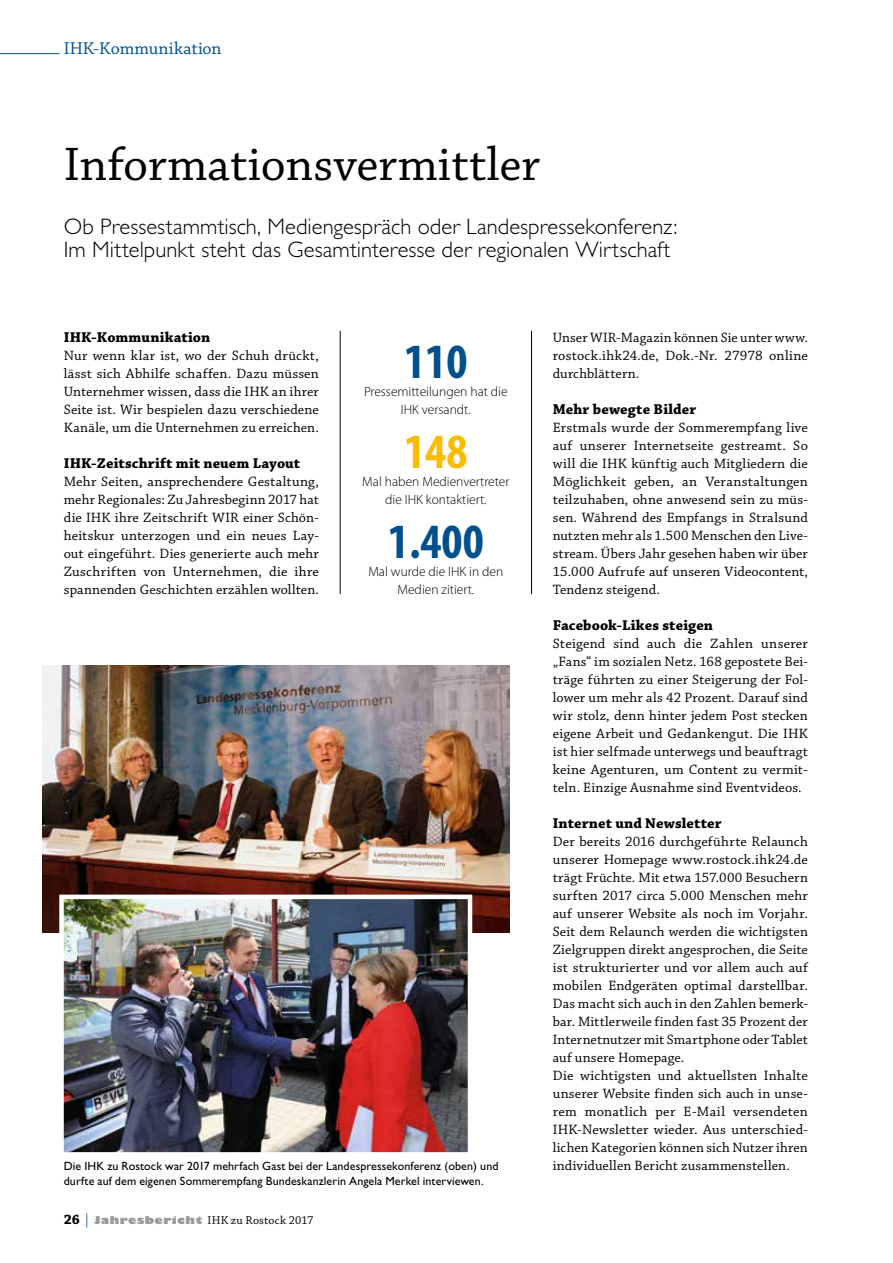
<style>
.page{position:relative;width:893px;height:1263px;background:#fff}
.page>*{position:absolute;margin:0;border:0;box-sizing:border-box;transform-origin:0 0}
.t1{font:49.5px "Chaparral Pro";color:#000}
.t2{font:700 condensed 49.5px "Myriad Pro";color:#00508e}
.t3{font:700 condensed 49.5px "Myriad Pro";color:#fbbb00}
.t4{font:300 22.5px/22.5px "Gill Sans";letter-spacing:.005em;color:#000}
.t5{font:18px "Chaparral Pro";letter-spacing:.005em;color:#00508e}
.t6{font:700 15px "Chaparral Pro";letter-spacing:.01em;color:#000}
.t7{font:14.25px/18px "Chaparral Pro";letter-spacing:.01em;color:#000;text-align:justify}
.t8{font:300 13.5px/18px "Myriad Pro";color:#000;text-align:center}
.t9{font:12px/15px "Gill Sans";letter-spacing:.01em;color:#000}
.t10{font:12px "Chaparral Pro";letter-spacing:.015em;color:#000}
.s1{font-weight:700;font-size:14.25px}
.s2{font-size:14.25px;color:#00508e}
.s3{font-family:"Gill Sans";font-weight:800;font-size:10.5px;color:#989999}
</style>
<div class="page">
<hr style="left:0;top:53px;width:60px;height:1px;background:#00508e">
<img style="left:43px;top:665px;width:466px;height:268px">
<img style="left:57px;top:892px;width:417px;height:261px">
<hr style="left:340px;top:331px;width:1px;height:263px;background:#000">
<hr style="left:531px;top:331px;width:1px;height:263px;background:#000">
<p class="t5" style="left:64px;top:38px;width:159px">IHK-Kommunikation</p>
<h1 class="t1" style="left:64px;top:137px;width:478px">Informationsvermittler</h1>
<h2 class="t4" style="left:64px;top:215px;width:615px">Ob Pressestammtisch, Mediengespräch oder Landespressekonferenz:<br>Im Mittelpunkt steht das Gesamtinteresse der regionalen Wirtschaft</h2>
<p class="t6" style="left:64px;top:328px;width:148px">IHK-Kommunikation</p>
<p class="t7" style="left:64px;top:347px;width:257px">Nur wenn klar ist, wo der Schuh drückt, lässt sich Abhilfe schaffen. Dazu müssen Unternehmer wissen, dass die IHK an ihrer Seite ist. Wir bespielen dazu verschiedene Kanäle, um die Unternehmen zu erreichen.</p>
<p class="t6" style="left:64px;top:454px;width:238px">IHK-Zeitschrift mit neuem Layout</p>
<p class="t7" style="left:64px;top:473px;width:257px">Mehr Seiten, ansprechendere Gestaltung, mehr Regionales: Zu Jahresbeginn 2017 hat die IHK ihre Zeitschrift WIR einer Schön&shy;heitskur unterzogen und ein neues Lay&shy;out eingeführt. Dies generierte auch mehr Zuschriften von Unternehmen, die ihre spannenden Geschichten erzählen wollten.</p>
<h1 class="t2" style="left:404px;top:334px;width:65px">110</h1>
<p class="t8" style="left:364px;top:383px;width:145px">Pressemitteilungen hat die<br>IHK versandt.</p>
<h1 class="t3" style="left:404px;top:424px;width:65px">148</h1>
<p class="t8" style="left:362px;top:473px;width:149px">Mal haben Medienvertreter die IHK kontaktiert.</p>
<h1 class="t2" style="left:388px;top:514px;width:97px">1.400</h1>
<p class="t8" style="left:368px;top:563px;width:136px">Mal wurde die IHK in den<br>Medien zitiert.</p>
<p class="t9" style="left:64px;top:1159px;width:436px">Die IHK zu Rostock war 2017 mehrfach Gast bei der Landespressekonferenz (oben) und durfte auf dem eigenen Sommerempfang Bundeskanzlerin Angela Merkel interviewen.</p>
<p class="t10" style="left:64px;top:1214px;width:251px"><span class="s1">26</span> <span class="s2">|</span> <span class="s3">Jahresbericht</span> IHK zu Rostock 2017</p>
<p class="t7" style="left:553px;top:329px;width:257px">Unser WIR-Magazin können Sie unter www. rostock.ihk24.de, Dok.-Nr. 27978 online durchblättern.</p>
<p class="t6" style="left:553px;top:400px;width:145px">Mehr bewegte Bilder</p>
<p class="t7" style="left:553px;top:419px;width:257px">Erstmals wurde der Sommerempfang live auf unserer Internetseite gestreamt. So will die IHK künftig auch Mitgliedern die Möglichkeit geben, an Veranstaltungen teilzuhaben, ohne anwesend sein zu müs&shy;sen. Während des Empfangs in Stralsund nutzten mehr als 1.500 Menschen den Live&shy;stream. Übers Jahr gesehen haben wir über 15.000 Aufrufe auf unseren Videocontent, Tendenz steigend.</p>
<p class="t6" style="left:553px;top:616px;width:162px">Facebook-Likes steigen</p>
<p class="t7" style="left:553px;top:635px;width:257px">Steigend sind auch die Zahlen unserer „Fans“ im sozialen Netz. 168 gepostete Bei&shy;träge führten zu einer Steigerung der Fol&shy;lower um mehr als 42 Prozent. Darauf sind wir stolz, denn hinter jedem Post stecken eigene Arbeit und Gedankengut. Die IHK ist hier selfmade unterwegs und beauftragt keine Agenturen, um Content zu vermit&shy;teln. Einzige Ausnahme sind Eventvideos.</p>
<p class="t6" style="left:553px;top:814px;width:170px">Internet und Newsletter</p>
<p class="t7" style="left:553px;top:833px;width:257px;text-align:left">Der bereits 2016 durchgeführte Relaunch unserer Homepage www.rostock.ihk24.de trägt Früchte. Mit etwa 157.000 Besuchern surften 2017 circa 5.000 Menschen mehr auf unserer Website als noch im Vorjahr.<br>Seit dem Relaunch werden die wichtigsten Zielgruppen direkt angesprochen, die Seite ist strukturierter und vor allem auch auf mobilen Endgeräten optimal darstellbar.<br>Das macht sich auch in den Zahlen bemerk&shy;bar. Mittlerweile finden fast 35 Prozent der Internetnutzer mit Smartphone oder Tablet auf unsere Homepage.<br>Die wichtigsten und aktuellsten Inhalte unserer Website finden sich auch in unse&shy;rem monatlich per E-Mail versendeten IHK-Newsletter wieder. Aus unterschied&shy;lichen Kategorien können sich Nutzer ihren individuellen Bericht zusammenstellen.</p>
</div>
